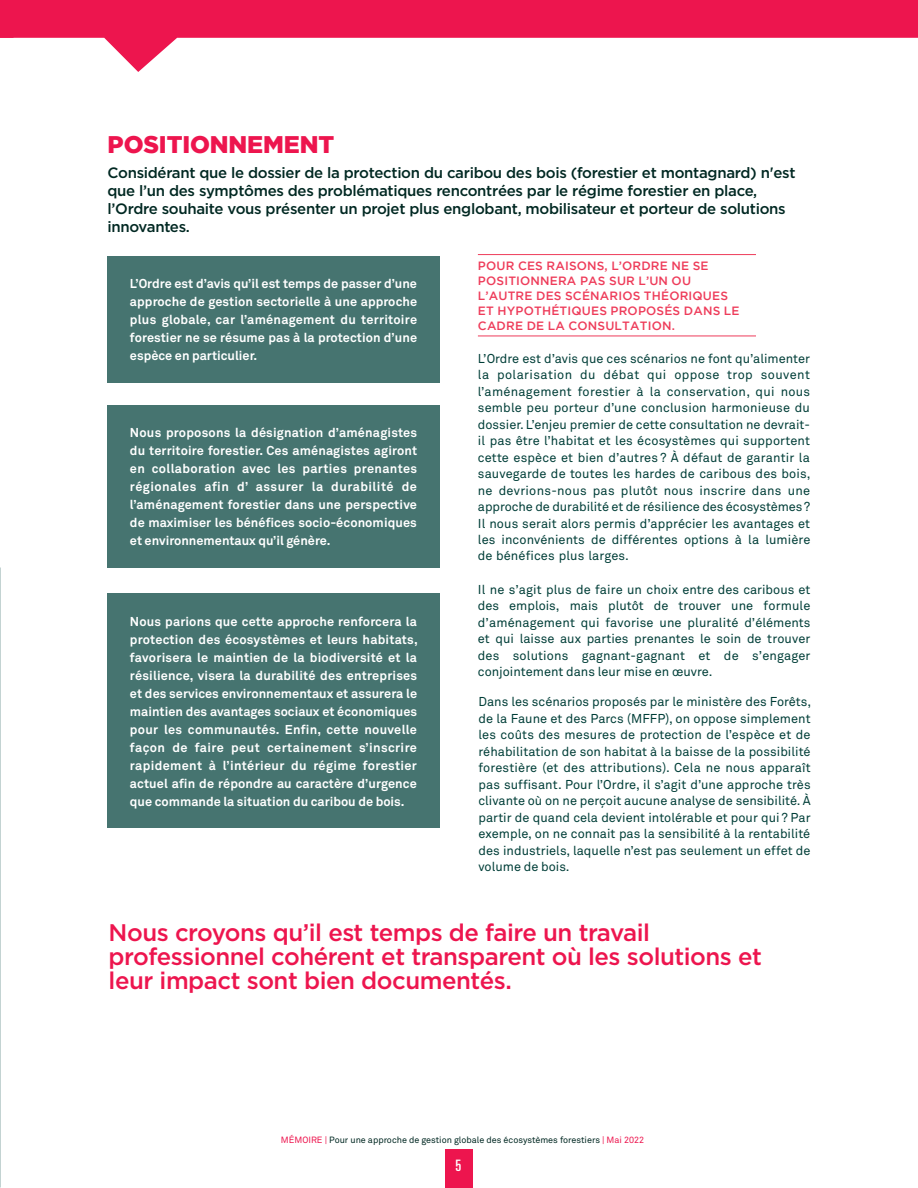
<style>
.page{position:relative;width:918px;height:1188px;background:#fff}
.page>*{position:absolute;margin:0;border:0;box-sizing:border-box;transform-origin:0 0}
.texte_sous_titre_202{font:500 24px/24px "Gotham HTF";letter-spacing:-.02em;color:#ed154e}
.TITRE_1_2020{font:900 24px "Gotham";letter-spacing:-.005em;color:#ed154e}
.t1{font:ultra-condensed 15.75px "Univers";color:#fff}
.texte_sous_titre_202-2{font:500 15px/18px "Gotham HTF";letter-spacing:-.02em;color:#002822}
.texte{font:12.75px/16.5px "Akkurat Pro";letter-spacing:.005em;color:#003e38;text-align:justify}
.texte-2{font:700 12.75px/18px "Akkurat Pro";color:#fff;text-align:justify}
.exergue_texte{font:500 12px/15px "Gotham";letter-spacing:.015em;color:#ee3c5a}
.t2{font:9px "Akkurat Pro";color:#002822}
.s1{color:#ed154e}
</style>
<div class="page">
<div style="left:107px;top:256px;width:333px;height:127px;background:#467470"></div>
<div style="left:107px;top:405px;width:333px;height:163px;background:#467470"></div>
<div style="left:107px;top:593px;width:333px;height:235px;background:#467470"></div>
<hr style="left:478px;top:254px;width:278px;height:1px;background:#ee3c5a">
<hr style="left:478px;top:336px;width:278px;height:1px;background:#ee3c5a">
<img style="left:0;top:568px;width:1px;height:620px">
<div style="left:445px;top:1149px;width:28px;height:39px;background:#ed154e"></div>
<svg style="left:14px;top:0;width:904px;height:72px;fill:#ed154e"></svg>
<svg style="left:0;top:0;width:14px;height:38px"></svg>
<p class="TITRE_1_2020" style="left:108px;top:130px;width:228px">POSITIONNEMENT</p>
<p class="texte_sous_titre_202-2" style="left:107px;top:163px;width:690px">Considérant que le dossier de la protection du caribou des bois (forestier et montagnard) n'est que l’un des symptômes des problématiques rencontrées par le régime forestier en place, l’Ordre souhaite vous présenter un projet plus englobant, mobilisateur et porteur de solutions innovantes.</p>
<p class="texte-2" style="left:130px;top:275px;width:289px">L’Ordre est d’avis qu’il est temps de passer d’une approche de gestion sectorielle à une approche plus globale, car l’aménagement du territoire forestier ne se résume pas à la protection d’une espèce en particulier.</p>
<p class="texte-2" style="left:130px;top:424px;width:289px">Nous proposons la désignation d’aménagistes du territoire forestier. Ces aménagistes agiront en collaboration avec les parties prenantes régionales afin d’ assurer la durabilité de l’aménagement forestier dans une perspective de maximiser les bénéfices socio-économiques et environnementaux qu’il génère.</p>
<p class="texte-2" style="left:130px;top:612px;width:289px">Nous parions que cette approche renforcera la protection des écosystèmes et leurs habitats, favorisera le maintien de la biodiversité et la résilience, visera la durabilité des entreprises et des services environnementaux et assurera le maintien des avantages sociaux et économiques pour les communautés. Enfin, cette nouvelle façon de faire peut certainement s’inscrire rapidement à l’intérieur du régime forestier actuel afin de répondre au caractère d’urgence que commande la situation du caribou de bois.</p>
<p class="exergue_texte" style="left:478px;top:258px;width:263px">POUR CES RAISONS, L’ORDRE NE SE<br>POSITIONNERA PAS SUR L’UN OU<br>L’AUTRE DES SCÉNARIOS THÉORIQUES<br>ET HYPOTHÉTIQUES PROPOSÉS DANS LE<br>CADRE DE LA CONSULTATION.</p>
<p class="texte" style="left:478px;top:350px;width:334px">L’Ordre est d’avis que ces scénarios ne font qu’alimenter la polarisation du débat qui oppose trop souvent l’aménagement forestier à la conservation, qui nous semble peu porteur d’une conclusion harmonieuse du dossier. L’enjeu premier de cette consultation ne devrait&shy;il pas être l’habitat et les écosystèmes qui supportent cette espèce et bien d’autres ? À défaut de garantir la sauvegarde de toutes les hardes de caribous des bois, ne devrions-nous pas plutôt nous inscrire dans une approche de durabilité et de résilience des écosystèmes ?<br>Il nous serait alors permis d’apprécier les avantages et les inconvénients de différentes options à la lumière de bénéfices plus larges.</p>
<p class="texte" style="left:478px;top:581px;width:334px">Il ne s’agit plus de faire un choix entre des caribous et des emplois, mais plutôt de trouver une formule d’aménagement qui favorise une pluralité d’éléments et qui laisse aux parties prenantes le soin de trouver des solutions gagnant-gagnant et de s’engager conjointement dans leur mise en œuvre.</p>
<p class="texte" style="left:478px;top:694px;width:334px">Dans les scénarios proposés par le ministère des Forêts, de la Faune et des Parcs (MFFP), on oppose simplement les coûts des mesures de protection de l’espèce et de réhabilitation de son habitat à la baisse de la possibilité forestière (et des attributions). Cela ne nous apparaît pas suffisant. Pour l’Ordre, il s’agit d’une approche très clivante où on ne perçoit aucune analyse de sensibilité. À partir de quand cela devient intolérable et pour qui ? Par exemple, on ne connait pas la sensibilité à la rentabilité des industriels, laquelle n’est pas seulement un effet de volume de bois.</p>
<p class="texte_sous_titre_202" style="left:109px;top:920px;width:655px">Nous croyons qu’il est temps de faire un travail professionnel cohérent et transparent où les solutions et leur impact sont bien documentés.</p>
<p class="t2" style="left:281px;top:1134px;width:365px"><span class="s1">MÉMOIRE |</span> Pour une approche de gestion globale des écosystèmes forestiers <span class="s1">| Mai 2022</span></p>
<p class="t1" style="left:456px;top:1157px;width:7px">5</p>
</div>
